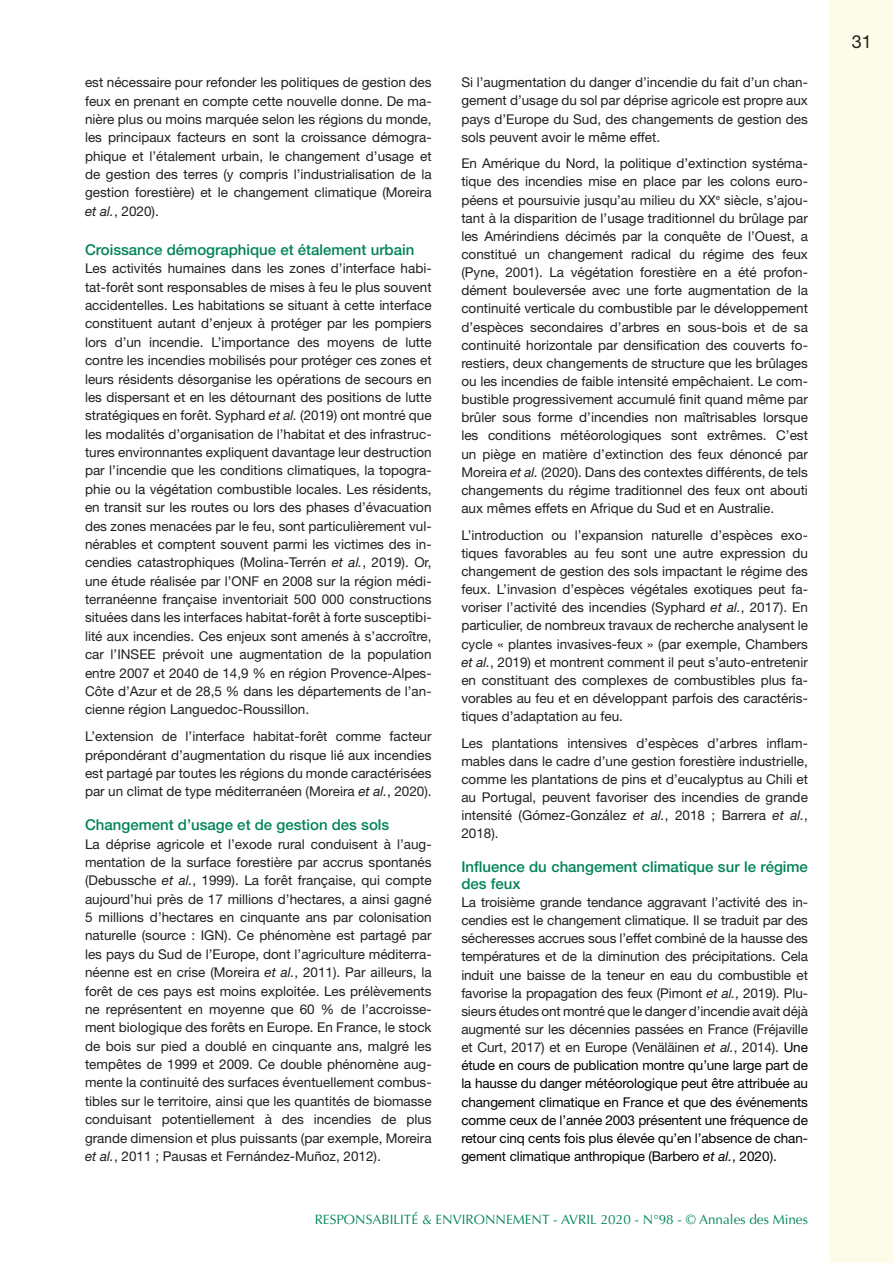
<style>
.page{position:relative;width:893px;height:1263px;background:#fff}
.page>*{position:absolute;margin:0;border:0;box-sizing:border-box;transform-origin:0 0}
.t1{font:18px "Helvetica Neue";color:#231f20}
.inter2_vert{font:500 15px/16.6px "Helvetica Neue";color:#008457}
.texte_courant{font:13.5px/18.3px "Helvetica Neue";color:#231f20;text-align:justify}
.t2{font:13.5px "Optima";color:#008457}
.s1{font-style:italic}
.s2{color:#000}
.s3{font-style:italic;color:#000}
</style>
<div class="page">
<div style="left:829px;top:0;width:64px;height:1263px;background:#fdfce8"></div>
<p class="texte_courant" style="left:85px;top:73px;width:348px">est nécessaire pour refonder les politiques de gestion des feux en prenant en compte cette nouvelle donne. De ma&shy;nière plus ou moins marquée selon les régions du monde, les principaux facteurs en sont la croissance démogra&shy;phique et l’étalement urbain, le changement d’usage et de gestion des terres (y compris l’industrialisation de la gestion forestière) et le changement climatique (Moreira <span class="s1">et al.</span>, 2020).</p>
<p class="inter2_vert" style="left:85px;top:241px;width:331px">Croissance démographique et étalement urbain</p>
<p class="texte_courant" style="left:85px;top:259px;width:348px">Les activités humaines dans les zones d’interface habi&shy;tat-forêt sont responsables de mises à feu le plus souvent accidentelles. Les habitations se situant à cette interface constituent autant d’enjeux à protéger par les pompiers lors d’un incendie. L’importance des moyens de lutte contre les incendies mobilisés pour protéger ces zones et leurs résidents désorganise les opérations de secours en les dispersant et en les détournant des positions de lutte stratégiques en forêt. Syphard <span class="s1">et al.</span> (2019) ont montré que les modalités d’organisation de l’habitat et des infrastruc&shy;tures environnantes expliquent davantage leur destruction par l’incendie que les conditions climatiques, la topogra&shy;phie ou la végétation combustible locales. Les résidents, en transit sur les routes ou lors des phases d’évacuation des zones menacées par le feu, sont particulièrement vul&shy;nérables et comptent souvent parmi les victimes des in&shy;cendies catastrophiques (Molina-Terrén <span class="s1">et al.</span>, 2019). Or, une étude réalisée par l’ONF en 2008 sur la région médi&shy;terranéenne française inventoriait 500 000 constructions situées dans les interfaces habitat-forêt à forte susceptibi&shy;lité aux incendies. Ces enjeux sont amenés à s’accroître, car l’INSEE prévoit une augmentation de la population entre 2007 et 2040 de 14,9 % en région Provence-Alpes-Côte d’Azur et de 28,5 % dans les départements de l’an&shy;cienne région Languedoc-Roussillon.</p>
<p class="texte_courant" style="left:85px;top:727px;width:348px">L’extension de l’interface habitat-forêt comme facteur prépondérant d’augmentation du risque lié aux incendies est partagé par toutes les régions du monde caractérisées par un climat de type méditerranéen (Moreira <span class="s1">et al.</span>, 2020).</p>
<p class="inter2_vert" style="left:85px;top:816px;width:306px">Changement d’usage et de gestion des sols</p>
<p class="texte_courant" style="left:85px;top:834px;width:348px">La déprise agricole et l’exode rural conduisent à l’aug&shy;mentation de la surface forestière par accrus spontanés (Debussche <span class="s1">et al.</span>, 1999). La forêt française, qui compte aujourd’hui près de 17 millions d’hectares, a ainsi gagné 5 millions d’hectares en cinquante ans par colonisation naturelle (source : IGN). Ce phénomène est partagé par les pays du Sud de l’Europe, dont l’agriculture méditerra&shy;néenne est en crise (Moreira <span class="s1">et al.</span>, 2011). Par ailleurs, la forêt de ces pays est moins exploitée. Les prélèvements ne représentent en moyenne que 60 % de l’accroisse&shy;ment biologique des forêts en Europe. En France, le stock de bois sur pied a doublé en cinquante ans, malgré les tempêtes de 1999 et 2009. Ce double phénomène aug&shy;mente la continuité des surfaces éventuellement combus&shy;tibles sur le territoire, ainsi que les quantités de biomasse conduisant potentiellement à des incendies de plus grande dimension et plus puissants (par exemple, Moreira <span class="s1">et al.</span>, 2011 ; Pausas et Fernández-Muñoz, 2012).</p>
<p class="texte_courant" style="left:461px;top:73px;width:348px">Si l’augmentation du danger d’incendie du fait d’un chan&shy;gement d’usage du sol par déprise agricole est propre aux pays d’Europe du Sud, des changements de gestion des sols peuvent avoir le même effet.</p>
<p class="texte_courant" style="left:461px;top:154px;width:348px">En Amérique du Nord, la politique d’extinction systéma&shy;tique des incendies mise en place par les colons euro&shy;péens et poursuivie jusqu’au milieu du XX<sup>e</sup> siècle, s’ajou&shy;tant à la disparition de l’usage traditionnel du brûlage par les Amérindiens décimés par la conquête de l’Ouest, a constitué un changement radical du régime des feux (Pyne, 2001). La végétation forestière en a été profon&shy;dément bouleversée avec une forte augmentation de la continuité verticale du combustible par le développement d’espèces secondaires d’arbres en sous-bois et de sa continuité horizontale par densification des couverts fo&shy;restiers, deux changements de structure que les brûlages ou les incendies de faible intensité empêchaient. Le com&shy;bustible progressivement accumulé finit quand même par brûler sous forme d’incendies non maîtrisables lorsque les conditions météorologiques sont extrêmes. C’est un piège en matière d’extinction des feux dénoncé par Moreira <span class="s1">et al.</span> (2020). Dans des contextes différents, de tels changements du régime traditionnel des feux ont abouti aux mêmes effets en Afrique du Sud et en Australie.</p>
<p class="texte_courant" style="left:461px;top:526px;width:348px">L’introduction ou l’expansion naturelle d’espèces exo&shy;tiques favorables au feu sont une autre expression du changement de gestion des sols impactant le régime des feux. L’invasion d’espèces végétales exotiques peut fa&shy;voriser l’activité des incendies (Syphard <span class="s1">et al.</span>, 2017). En particulier, de nombreux travaux de recherche analysent le cycle « plantes invasives-feux » (par exemple, Chambers <span class="s1">et al.</span>, 2019) et montrent comment il peut s’auto-entretenir en constituant des complexes de combustibles plus fa&shy;vorables au feu et en développant parfois des caractéris&shy;tiques d’adaptation au feu.</p>
<p class="texte_courant" style="left:461px;top:734px;width:348px">Les plantations intensives d’espèces d’arbres inflam&shy;mables dans le cadre d’une gestion forestière industrielle, comme les plantations de pins et d’eucalyptus au Chili et au Portugal, peuvent favoriser des incendies de grande intensité (Gómez-González <span class="s1">et al.</span>, 2018 ; Barrera <span class="s1">et al.</span>, 2018).</p>
<p class="inter2_vert" style="left:461px;top:858px;width:348px">Influence du changement climatique sur le régime des feux</p>
<p class="texte_courant" style="left:461px;top:893px;width:348px">La troisième grande tendance aggravant l’activité des in&shy;cendies est le changement climatique. Il se traduit par des sécheresses accrues sous l’effet combiné de la hausse des températures et de la diminution des précipitations. Cela induit une baisse de la teneur en eau du combustible et favorise la propagation des feux (Pimont <span class="s1">et al.</span>, 2019). Plu&shy;sieurs études ont montré que le danger d’incendie avait déjà augmenté sur les décennies passées en France (Fréjaville et Curt, 2017) et en Europe (Venäläinen <span class="s1">et al.</span>, 2014). <span class="s2">Une étude en cours de publication montre qu’une large part de la hausse du danger météorologique peut être attribuée au changement climatique en France et que des événements comme ceux de l’année 2003 présentent une fréquence de retour cinq cents fois plus élevée qu’en l’absence de chan&shy;gement climatique anthropique (Barbero</span> <span class="s3">et al.</span><span class="s2">, 2020).</span></p>
<p class="t2" style="left:315px;top:1212px;width:495px">RESPONSABILITÉ &amp; ENVIRONNEMENT - AVRIL 2020 - N°98 - © Annales des Mines</p>
<p class="t1" style="left:852px;top:31px;width:22px">31</p>
</div>
